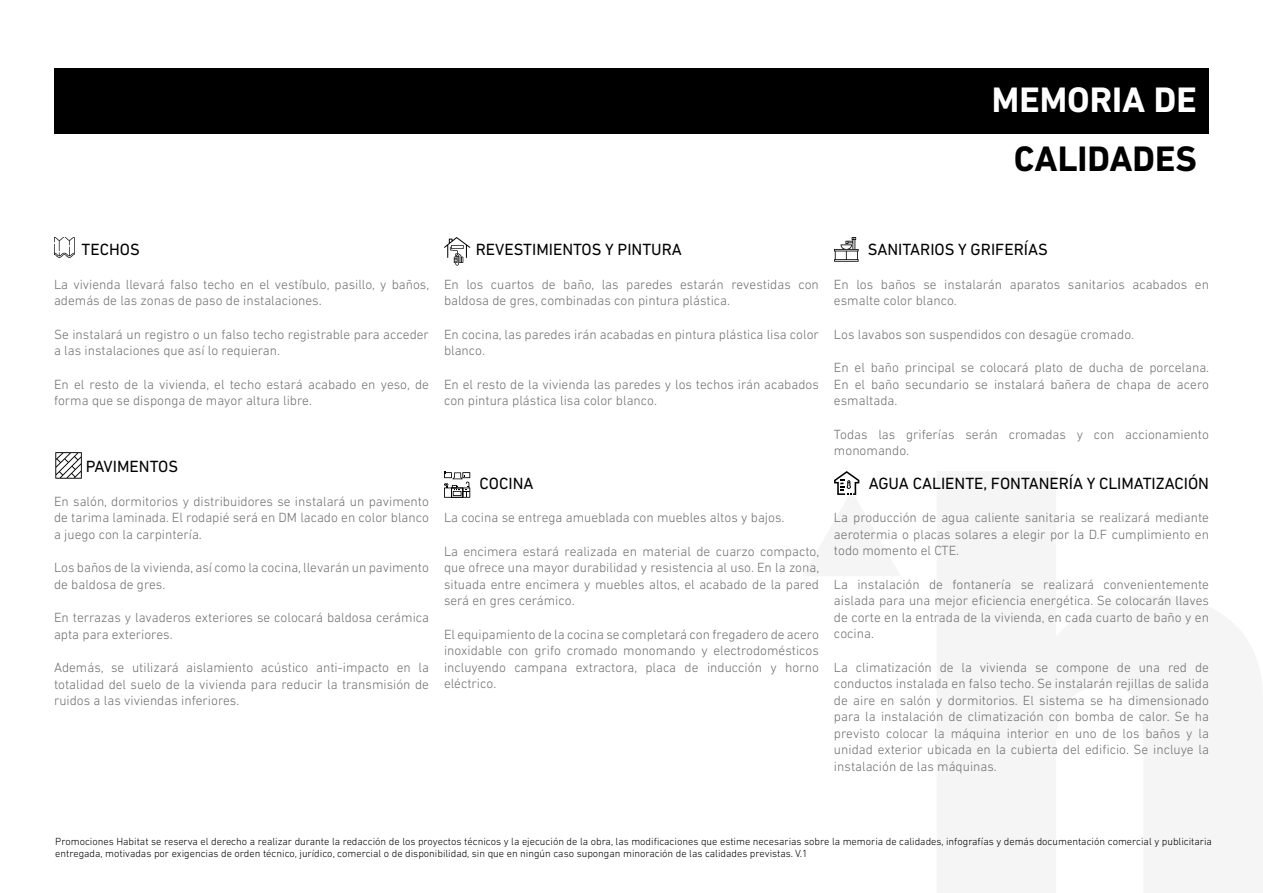
<style>
.page{position:relative;width:1263px;height:893px;background:#fff}
.page>*{position:absolute;margin:0;border:0;box-sizing:border-box;transform-origin:0 0}
.t1{font:700 36px "DIN Next LT Pro";color:#fff}
.t2{font:700 36px "DIN Next LT Pro";color:#000}
.t3{font:16.5px "DIN Next LT Pro";color:#000}
.t4{font:300 13.5px/16.5px "DIN Next LT Pro";color:#706f6f}
.t5{font:300 10.5px/12.6px "DIN Next LT Pro";color:#000}
</style>
<div class="page">
<div style="left:54px;top:68px;width:1155px;height:65px;background:#000"></div>
<svg style="left:834px;top:237px;width:25px;height:25px"></svg>
<svg style="left:834px;top:471px;width:26px;height:24px"></svg>
<svg style="left:444px;top:471px;width:26px;height:27px"></svg>
<svg style="left:444px;top:237px;width:26px;height:29px"></svg>
<svg style="left:55px;top:452px;width:27px;height:27px"></svg>
<svg style="left:54px;top:237px;width:21px;height:21px"></svg>
<h1 class="t1" style="left:992px;top:79px;width:207px">MEMORIA DE</h1>
<h1 class="t2" style="left:1014px;top:137px;width:185px">CALIDADES</h1>
<p class="t3" style="left:82px;top:240px;width:60px">TECHOS</p>
<p class="t4" style="left:54px;top:276px;width:377px">La vivienda llevará falso techo en el vestíbulo, pasillo, y baños, además de las zonas de paso de instalaciones.</p>
<p class="t4" style="left:54px;top:326px;width:376px">Se instalará un registro o un falso techo registrable para acceder a las instalaciones que así lo requieran.</p>
<p class="t4" style="left:54px;top:376px;width:376px">En el resto de la vivienda, el techo estará acabado en yeso, de forma que se disponga de mayor altura libre.</p>
<p class="t3" style="left:86px;top:457px;width:94px">PAVIMENTOS</p>
<p class="t4" style="left:54px;top:493px;width:376px;text-align:justify">En salón, dormitorios y distribuidores se instalará un pavimento de tarima laminada. El rodapié será en DM lacado en color blanco a juego con la carpintería.</p>
<p class="t4" style="left:54px;top:559px;width:376px">Los baños de la vivienda, así como la cocina, llevarán un pavimento de baldosa de gres.</p>
<p class="t4" style="left:54px;top:609px;width:376px">En terrazas y lavaderos exteriores se colocará baldosa cerámica apta para exteriores.</p>
<p class="t4" style="left:54px;top:659px;width:376px;text-align:justify">Además, se utilizará aislamiento acústico anti-impacto en la totalidad del suelo de la vivienda para reducir la transmisión de ruidos a las viviendas inferiores.</p>
<p class="t3" style="left:476px;top:240px;width:208px">REVESTIMIENTOS Y PINTURA</p>
<p class="t4" style="left:444px;top:276px;width:376px">En los cuartos de baño, las paredes estarán revestidas con baldosa de gres, combinadas con pintura plástica.</p>
<p class="t4" style="left:444px;top:326px;width:376px">En cocina, las paredes irán acabadas en pintura plástica lisa color blanco.</p>
<p class="t4" style="left:444px;top:376px;width:376px">En el resto de la vivienda las paredes y los techos irán acabados con pintura plástica lisa color blanco.</p>
<p class="t3" style="left:480px;top:473px;width:55px">COCINA</p>
<p class="t4" style="left:444px;top:509px;width:342px">La cocina se entrega amueblada con muebles altos y bajos.</p>
<p class="t4" style="left:444px;top:543px;width:377px;text-align:justify">La encimera estará realizada en material de cuarzo compacto, que ofrece una mayor durabilidad y resistencia al uso. En la zona, situada entre encimera y muebles altos, el acabado de la pared será en gres cerámico.</p>
<p class="t4" style="left:444px;top:626px;width:376px;text-align:justify">El equipamiento de la cocina se completará con fregadero de acero inoxidable con grifo cromado monomando y electrodomésticos incluyendo campana extractora, placa de inducción y horno eléctrico.</p>
<p class="t3" style="left:868px;top:240px;width:182px">SANITARIOS Y GRIFERÍAS</p>
<p class="t4" style="left:834px;top:276px;width:376px">En los baños se instalarán aparatos sanitarios acabados en esmalte color blanco.</p>
<p class="t4" style="left:834px;top:326px;width:302px">Los lavabos son suspendidos con desagüe cromado.</p>
<p class="t4" style="left:834px;top:359px;width:377px;text-align:justify">En el baño principal se colocará plato de ducha de porcelana.<br>En el baño secundario se instalará bañera de chapa de acero esmaltada.</p>
<p class="t4" style="left:834px;top:426px;width:376px">Todas las griferías serán cromadas y con accionamiento monomando.</p>
<p class="t3" style="left:869px;top:473px;width:342px">AGUA CALIENTE, FONTANERÍA Y CLIMATIZACIÓN</p>
<p class="t4" style="left:834px;top:509px;width:376px;text-align:justify">La producción de agua caliente sanitaria se realizará mediante aerotermia o placas solares a elegir por la D.F cumplimiento en todo momento el CTE.</p>
<p class="t4" style="left:834px;top:576px;width:376px;text-align:justify">La instalación de fontanería se realizará convenientemente aislada para una mejor eficiencia energética. Se colocarán llaves de corte en la entrada de la vivienda, en cada cuarto de baño y en cocina.</p>
<p class="t4" style="left:834px;top:659px;width:376px;text-align:justify">La climatización de la vivienda se compone de una red de conductos instalada en falso techo. Se instalarán rejillas de salida de aire en salón y dormitorios. El sistema se ha dimensionado para la instalación de climatización con bomba de calor. Se ha previsto colocar la máquina interior en uno de los baños y la unidad exterior ubicada en la cubierta del edificio. Se incluye la instalación de las máquinas.</p>
<p class="t5" style="left:55px;top:835px;width:1158px">Promociones Habitat se reserva el derecho a realizar durante la redacción de los proyectos técnicos y la ejecución de la obra, las modificaciones que estime necesarias sobre la memoria de calidades, infografías y demás documentación comercial y publicitaria entregada, motivadas por exigencias de orden técnico, jurídico, comercial o de disponibilidad, sin que en ningún caso supongan minoración de las calidades previstas. V.1</p>
</div>
